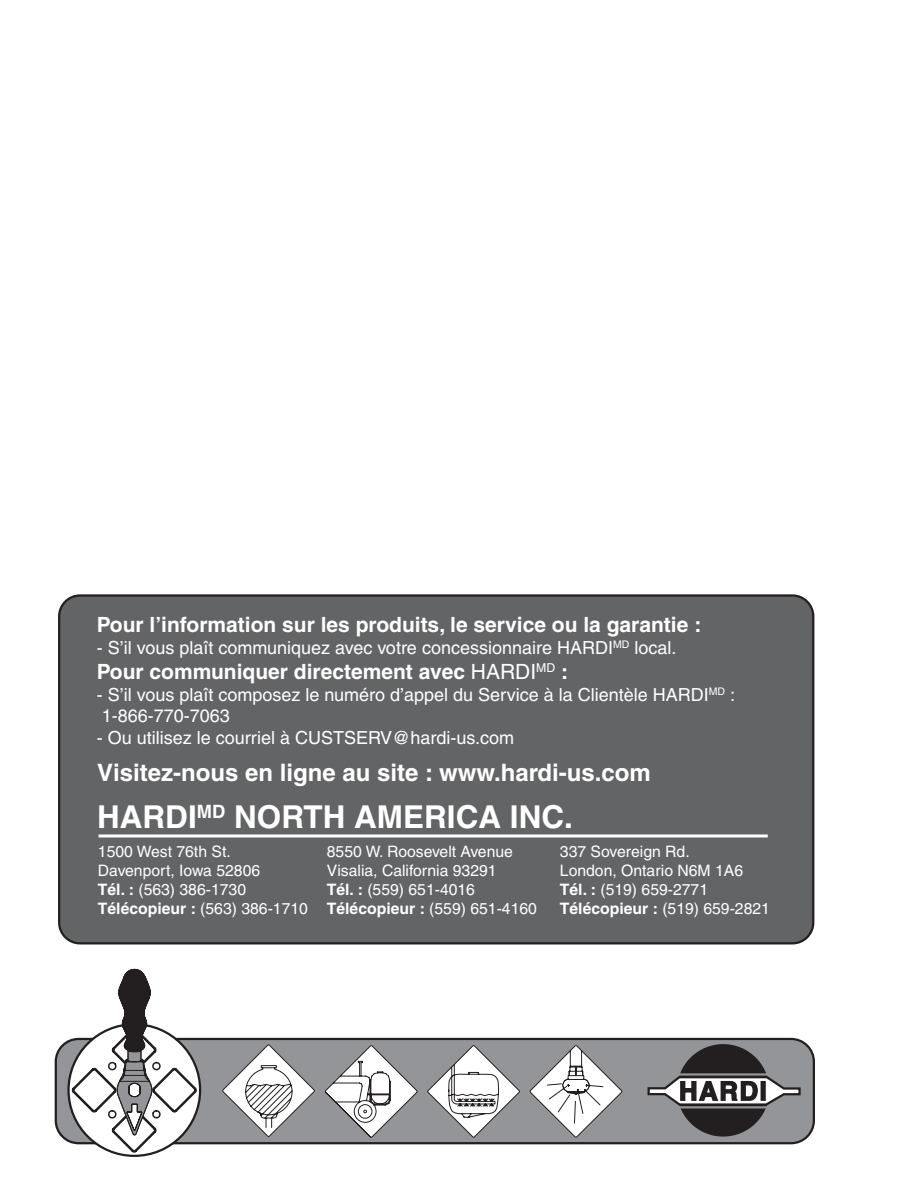
<style>
.page{position:relative;width:918px;height:1188px;background:#fff}
.page>*{position:absolute;margin:0;border:0;box-sizing:border-box;transform-origin:0 0}
.t1{font:700 31.5px "Helvetica";color:#fff}
.t2{font:700 24px "Helvetica";color:#fff}
.t3{font:700 21px "Helvetica";color:#fff}
.t4{font:18px/21.6px "Helvetica";color:#fff}
.t5{font:15.75px/18.9px "Helvetica";color:#fff}
.s1{font-weight:400}
.s2{font-weight:700}
</style>
<div class="page">
<div style="left:56px;top:1039px;width:758px;height:104px;background:#939598;border-radius:23px"></div>
<div style="left:55px;top:1038px;width:760px;height:106px;border:2px solid #231f20;border-radius:23px"></div>
<div style="left:59px;top:596px;width:754px;height:347px;background:#636466;border-radius:21px"></div>
<div style="left:58px;top:594px;width:756px;height:350px;border:2px solid #231f20;border-radius:21px"></div>
<svg style="left:646px;top:1038px;width:156px;height:105px"></svg>
<hr style="left:761px;top:1082px;width:4px;height:18px;background:#231f20">
<div style="left:761px;top:1081px;width:5px;height:20px;border:1px solid #231f20"></div>
<hr style="left:679px;top:1073px;width:88px;height:3px;background:#939598">
<hr style="left:679px;top:1106px;width:88px;height:2px;background:#939598">
<svg style="left:222px;top:1044px;width:93px;height:93px"></svg>
<svg style="left:325px;top:1045px;width:93px;height:93px"></svg>
<svg style="left:529px;top:1045px;width:94px;height:93px"></svg>
<svg style="left:427px;top:1045px;width:93px;height:100px"></svg>
<svg style="left:71px;top:969px;width:127px;height:185px"></svg>
<hr style="left:99px;top:834px;width:669px;height:3px;background:#fff">
<h3 class="t3" style="left:97px;top:617px;width:606px">Pour l’information sur les produits, le service ou la garantie :</h3>
<p class="t4" style="left:97px;top:638px;width:581px">- S’il vous plaît communiquez avec votre concessionnaire HARDI<sup>MD</sup> local.</p>
<h3 class="t3" style="left:97px;top:664px;width:473px">Pour communiquer directement avec <span class="s1">HARDI</span><sup>MD</sup> :</h3>
<p class="t4" style="left:97px;top:685px;width:640px">- S’il vous plaît composez le numéro d’appel du Service à la Clientèle HARDI<sup>MD</sup> :<br>1-866-770-7063</p>
<p class="t4" style="left:97px;top:728px;width:419px">- Ou utilisez le courriel à CUSTSERV@hardi-us.com</p>
<h2 class="t2" style="left:97px;top:764px;width:555px">Visitez-nous en ligne au site : www.hardi-us.com</h2>
<h1 class="t1" style="left:97px;top:806px;width:477px">HARDI<sup>MD</sup> NORTH AMERICA INC.</h1>
<p class="t5" style="left:98px;top:844px;width:212px">1500 West 76th St.<br>Davenport, Iowa 52806<br><span class="s2">Tél. :</span> (563) 386-1730<br><span class="s2">Télécopieur :</span> (563) 386-1710</p>
<p class="t5" style="left:327px;top:844px;width:212px">8550 W. Roosevelt Avenue<br>Visalia, California 93291<br><span class="s2">Tél. :</span> (559) 651-4016<br><span class="s2">Télécopieur :</span> (559) 651-4160</p>
<p class="t5" style="left:560px;top:844px;width:212px">337 Sovereign Rd.<br>London, Ontario N6M 1A6<br><span class="s2">Tél. :</span> (519) 659-2771<br><span class="s2">Télécopieur :</span> (519) 659-2821</p>
</div>
